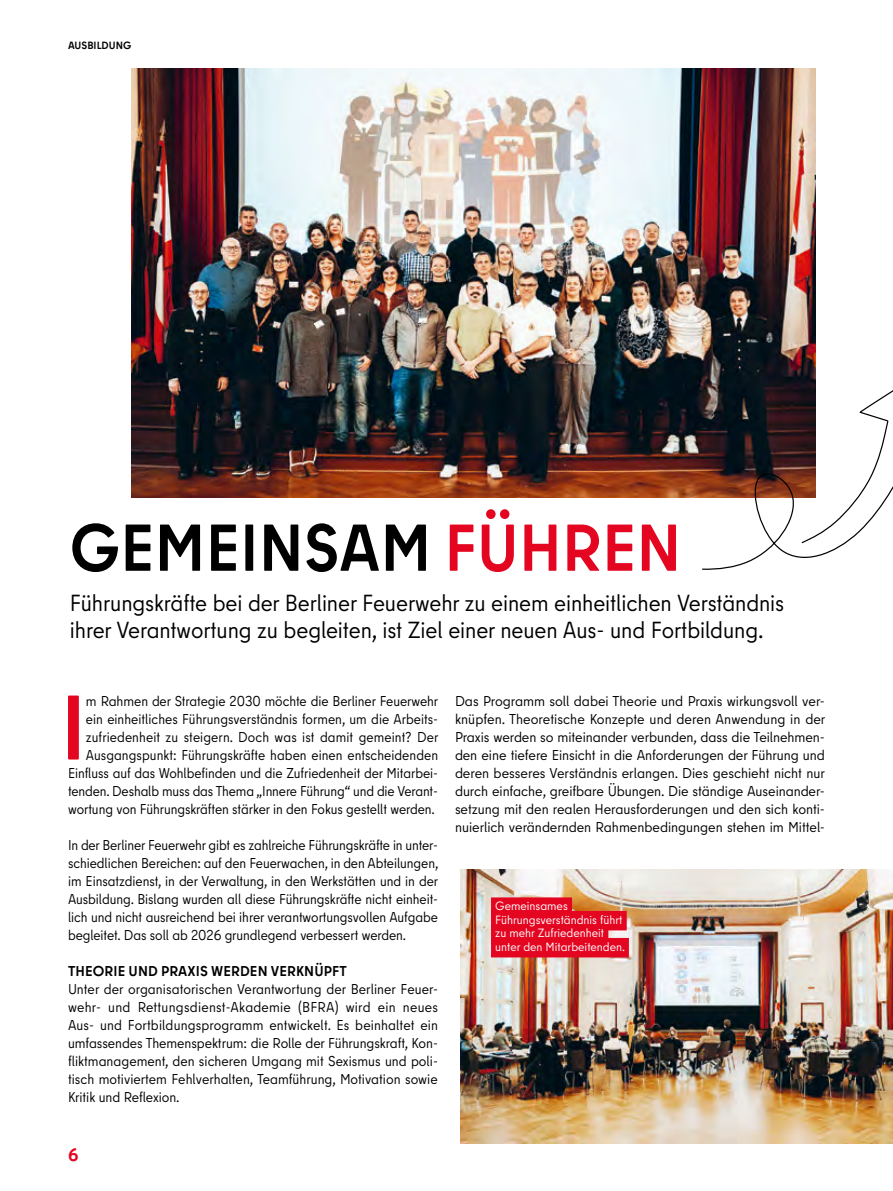
<style>
.page{position:relative;width:893px;height:1191px;background:#fff}
.page>*{position:absolute;margin:0;border:0;box-sizing:border-box;transform-origin:0 0}
.Fließtext_Initial{font:700 91.35px "Berlin Type";color:#e40521}
.Head_48pt{font:700 66px "Berlin Type";letter-spacing:.005em;color:#000}
.Subhead{font:23.25px/27px "Berlin Type";letter-spacing:-.005em;color:#000}
.t1{font:700 18px "Berlin Type";color:#e40521}
.Fließtext{font:14.25px/18px "Berlin Type";letter-spacing:-.005em;color:#000;text-align:justify}
.Fließtext_Initial-2{font:14.25px/18px "Berlin Type";letter-spacing:-.005em;color:#000;text-align:right}
.Fließtext-2{font:14.25px/18px "Berlin Type";letter-spacing:-.005em;color:#000;text-align:justify;scale:.95 1}
.Zwischenhead{font:700 14.25px "Berlin Type";letter-spacing:.01em;color:#000}
.BU_hinterlegt{font:12px "Berlin Type";color:#fff}
.t2{font:700 10.5px "Berlin Type";color:#000}
.s1{color:#e40521}
</style>
<div class="page">
<img style="left:460px;top:869px;width:432px;height:274px">
<div style="left:491px;top:897px;width:81px;height:20px;background:#e40521"></div>
<div style="left:491px;top:911px;width:136px;height:19px;background:#e40521"></div>
<div style="left:491px;top:924px;width:117px;height:20px;background:#e40521"></div>
<div style="left:491px;top:938px;width:138px;height:19px;background:#e40521"></div>
<img style="left:131px;top:68px;width:684px;height:429px">
<svg style="left:701px;top:374px;width:192px;height:196px"></svg>
<p class="t2" style="left:68px;top:39px;width:65px">AUSBILDUNG</p>
<h1 class="Head_48pt" style="left:70px;top:505px;width:613px">GEMEINSAM <span class="s1">FÜHREN</span></h1>
<p class="Subhead" style="left:70px;top:589px;width:716px">Führungskräfte bei der Berliner Feuerwehr zu einem einheitlichen Verständnis ihrer Verantwortung zu begleiten, ist Ziel einer neuen Aus- und Fortbildung.</p>
<p class="Fließtext_Initial-2" style="left:68px;top:691px;width:372px">m Rahmen der Strategie 2030 möchte die Berliner Feuerwehr ein einheitliches Führungsverständnis formen, um die Arbeits&shy;zufriedenheit zu steigern. Doch was ist damit gemeint? Der Ausgangspunkt: Führungskräfte haben einen entscheidenden Einfluss auf das Wohlbefinden und die Zufriedenheit der Mitarbei&shy;tenden. Deshalb muss das Thema „Innere Führung“ und die Verant&shy;wortung von Führungskräften stärker in den Fokus gestellt werden.</p>
<p class="Fließtext-2" style="left:68px;top:835px;width:391px">In der Berliner Feuerwehr gibt es zahlreiche Führungskräfte in unter&shy;schiedlichen Bereichen: auf den Feuerwachen, in den Abteilungen, im Einsatzdienst, in der Verwaltung, in den Werkstätten und in der Ausbildung. Bislang wurden all diese Führungskräfte nicht einheit&shy;lich und nicht ausreichend bei ihrer verantwortungsvollen Aufgabe begleitet. Das soll ab 2026 grundlegend verbessert werden.</p>
<h2 class="Zwischenhead" style="left:68px;top:961px;width:280px">THEORIE UND PRAXIS WERDEN VERKNÜPFT</h2>
<p class="Fließtext" style="left:68px;top:979px;width:372px">Unter der organisatorischen Verantwortung der Berliner Feuer&shy;wehr- und Rettungsdienst-Akademie (BFRA) wird ein neues Aus- und Fortbildungsprogramm entwickelt. Es beinhaltet ein umfassendes Themenspektrum: die Rolle der Führungskraft, Kon&shy;fliktmanagement, den sicheren Umgang mit Sexismus und poli&shy;tisch motiviertem Fehlverhalten, Teamführung, Motivation sowie Kritik und Reflexion.</p>
<p class="Fließtext_Initial" style="left:61px;top:669px;width:27px">I</p>
<p class="Fließtext" style="left:455px;top:691px;width:372px">Das Programm soll dabei Theorie und Praxis wirkungsvoll ver&shy;knüpfen. Theoretische Konzepte und deren Anwendung in der Praxis werden so miteinander verbunden, dass die Teilnehmen&shy;den eine tiefere Einsicht in die Anforderungen der Führung und deren besseres Verständnis erlangen. Dies geschieht nicht nur durch einfache, greifbare Übungen. Die ständige Auseinander&shy;setzung mit den realen Herausforderungen und den sich konti&shy;nuierlich verändernden Rahmenbedingungen stehen im Mittel-</p>
<p class="BU_hinterlegt" style="left:495px;top:898px;width:74px">Gemeinsames</p>
<p class="BU_hinterlegt" style="left:495px;top:912px;width:129px">Führungsverständnis führt</p>
<p class="BU_hinterlegt" style="left:495px;top:925px;width:110px">zu mehr Zufriedenheit</p>
<p class="BU_hinterlegt" style="left:495px;top:939px;width:131px">unter den Mitarbeitenden.</p>
<p class="t1" style="left:68px;top:1143px;width:12px">6</p>
</div>
